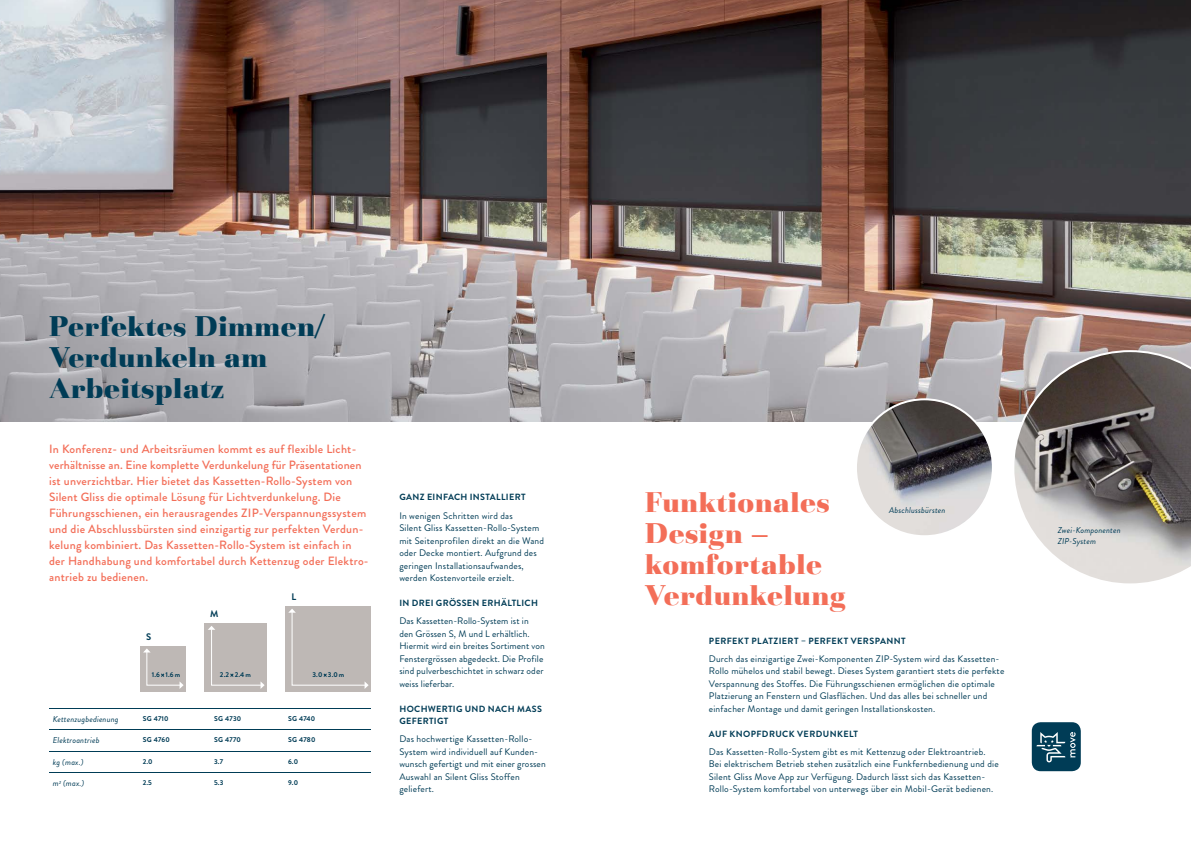
<style>
.page{position:relative;width:1191px;height:842px;background:#fff}
.page>*{position:absolute;margin:0;border:0;box-sizing:border-box;transform-origin:0 0}
.t1{font:900 29.5px/31px "Basilia";letter-spacing:.02em;color:#f36e58}
.t2{font:900 29.5px/31px "Basilia";letter-spacing:.02em;color:#003c56}
.t3{font:500 12px/16px "Brandon Grotesque";letter-spacing:.02em;color:#f36e58}
.t4{font:9.5px/12.5px "Brandon Grotesque";letter-spacing:.02em;color:#003c56}
.t5{font:700 9.5px "Brandon Grotesque";color:#003c56}
.t6{font:700 9px/12.5px "Brandon Grotesque";letter-spacing:.04em;color:#003c56}
.t7{font:italic 8.5px/11px "Brandon Grotesque";letter-spacing:.02em;color:#003c56}
.t8{font:700 7px "Brandon Grotesque";letter-spacing:.02em;color:#003c56}
</style>
<div class="page">
<img style="left:0;top:0;width:1191px;height:421px">
<svg style="left:1012px;top:350px;width:179px;height:234px;background:#8f8987"></svg>
<img style="left:856px;top:399px;width:137px;height:137px;border-radius:68px">
<div style="left:1031px;top:722px;width:49px;height:49px;background:#003c56;border-radius:9px"></div>
<svg style="left:1036px;top:732px;width:39px;height:30px"></svg>
<hr style="left:49px;top:708px;width:322px;height:1px;background:#003c56">
<hr style="left:49px;top:729px;width:322px;height:1px;background:#003c56">
<hr style="left:49px;top:751px;width:322px;height:1px;background:#003c56">
<hr style="left:49px;top:772px;width:322px;height:1px;background:#003c56">
<div style="left:286px;top:606px;width:85px;height:85px;background:#beb8b5"></div>
<div style="left:141px;top:646px;width:45px;height:45px;background:#beb8b5"></div>
<div style="left:205px;top:623px;width:62px;height:68px;background:#beb8b5"></div>
<svg style="left:208px;top:626px;width:57px;height:63px"></svg>
<svg style="left:288px;top:609px;width:81px;height:80px"></svg>
<svg style="left:143px;top:648px;width:41px;height:41px"></svg>
<h1 class="t2" style="left:50px;top:314px;width:275px">Perfektes Dimmen/<br>Verdunkeln am<br>Arbeitsplatz</h1>
<p class="t3" style="left:49px;top:441px;width:321px">In Konferenz- und Arbeitsräumen kommt es auf flexible Licht&shy;verhältnisse an. Eine komplette Verdunkelung für Präsentationen ist unverzichtbar. Hier bietet das Kassetten-Rollo-System von Silent Gliss die optimale Lösung für Lichtverdunkelung. Die Führungsschienen, ein herausragendes ZIP-Verspannungssystem und die Abschlussbürsten sind einzigartig zur perfekten Verdun&shy;kelung kombiniert. Das Kassetten-Rollo-System ist einfach in der Handhabung und komfortabel durch Kettenzug oder Elektro&shy;antrieb zu bedienen.</p>
<p class="t5" style="left:146px;top:630px;width:7px">S</p>
<p class="t5" style="left:210px;top:607px;width:10px">M</p>
<p class="t5" style="left:291px;top:590px;width:6px">L</p>
<p class="t7" style="left:53px;top:714px;width:67px">Kettenzugbedienung</p>
<p class="t7" style="left:53px;top:735px;width:48px">Elektroantrieb</p>
<p class="t7" style="left:53px;top:778px;width:33px">m² (max.)</p>
<p class="t7" style="left:53px;top:756px;width:32px">kg (max.)</p>
<p class="t8" style="left:152px;top:669px;width:30px">1.6 1.6 m</p>
<p class="t8" style="left:220px;top:669px;width:33px">2.2 2.4 m</p>
<p class="t8" style="left:312px;top:669px;width:33px">3.0 3.0 m</p>
<p class="t8" style="left:143px;top:714px;width:27px">SG 4710</p>
<p class="t8" style="left:143px;top:735px;width:29px">SG 4760</p>
<p class="t8" style="left:143px;top:778px;width:11px">2.5</p>
<p class="t8" style="left:143px;top:756px;width:11px">2.0</p>
<p class="t8" style="left:214px;top:714px;width:28px">SG 4730</p>
<p class="t8" style="left:214px;top:735px;width:28px">SG 4770</p>
<p class="t8" style="left:214px;top:778px;width:11px">5.3</p>
<p class="t8" style="left:214px;top:756px;width:10px">3.7</p>
<p class="t8" style="left:288px;top:714px;width:29px">SG 4740</p>
<p class="t8" style="left:288px;top:735px;width:29px">SG 4780</p>
<p class="t8" style="left:288px;top:778px;width:11px">9.0</p>
<p class="t8" style="left:288px;top:756px;width:11px">6.0</p>
<p class="t6" style="left:399px;top:491px;width:128px">GANZ EINFACH INSTALLIERT</p>
<p class="t4" style="left:399px;top:509px;width:146px">In wenigen Schritten wird das<br>Silent Gliss Kassetten-Rollo-System mit Seitenprofilen direkt an die Wand oder Decke montiert. Aufgrund des geringen Installationsaufwandes, werden Kostenvorteile erzielt.</p>
<p class="t6" style="left:399px;top:597px;width:140px">IN DREI GRÖSSEN ERHÄLTLICH</p>
<p class="t4" style="left:399px;top:615px;width:147px">Das Kassetten-Rollo-System ist in den Grössen S, M und L erhältlich.<br>Hiermit wird ein breites Sortiment von Fenstergrössen abgedeckt. Die Profile sind pulverbeschichtet in schwarz oder weiss lieferbar.</p>
<p class="t6" style="left:399px;top:702px;width:144px">HOCHWERTIG UND NACH MASS<br>GEFERTIGT</p>
<p class="t4" style="left:399px;top:733px;width:148px">Das hochwertige Kassetten-Rollo-<br>System wird individuell auf Kunden&shy;wunsch gefertigt und mit einer grossen<br>Auswahl an Silent Gliss Stoffen geliefert.</p>
<h1 class="t1" style="left:645px;top:489px;width:202px">Funktionales<br>Design – komfortable<br>Verdunkelung</h1>
<p class="t7" style="left:889px;top:504px;width:58px">Abschlussbürsten</p>
<p class="t6" style="left:709px;top:634px;width:198px">PERFEKT PLATZIERT – PERFEKT VERSPANNT</p>
<p class="t4" style="left:709px;top:652px;width:297px">Durch das einzigartige Zwei-Komponenten ZIP-System wird das Kassetten-Rollo mühelos und stabil bewegt. Dieses System garantiert stets die perfekte Verspannung des Stoffes. Die Führungsschienen ermöglichen die optimale Platzierung an Fenstern und Glasflächen. Und das alles bei schneller und einfacher Montage und damit geringen Installationskosten.</p>
<p class="t6" style="left:709px;top:727px;width:151px">AUF KNOPFDRUCK VERDUNKELT</p>
<p class="t4" style="left:709px;top:745px;width:291px">Das Kassetten-Rollo-System gibt es mit Kettenzug oder Elektroantrieb.<br>Bei elektrischem Betrieb stehen zusätzlich eine Funkfernbedienung und die Silent Gliss Move App zur Verfügung. Dadurch lässt sich das Kassetten-Rollo-System komfortabel von unterwegs über ein Mobil-Gerät bedienen.</p>
<p class="t7" style="left:1057px;top:525px;width:64px">Zwei-Komponenten<br>ZIP-System</p>
</div>
